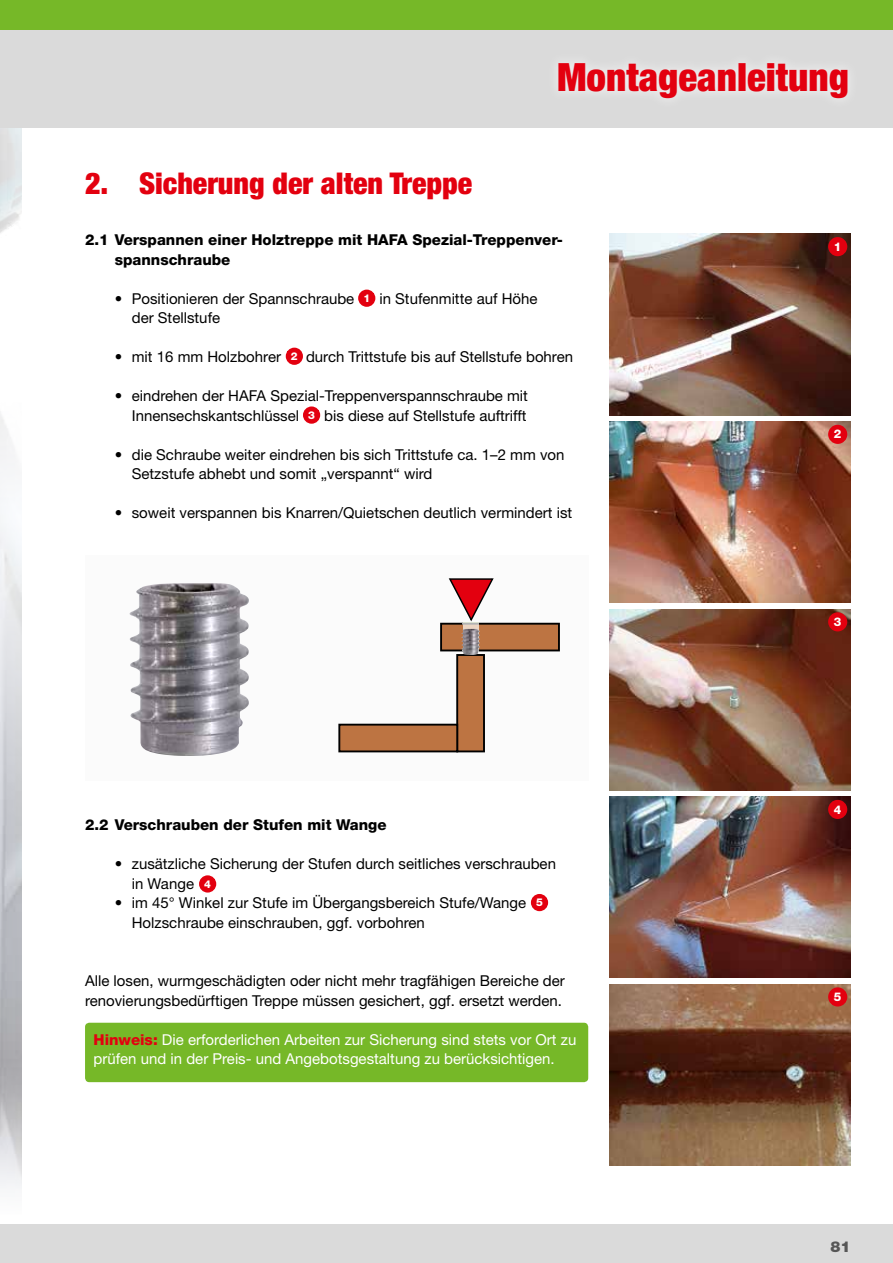
<style>
.page{position:relative;width:893px;height:1263px;background:#fff}
.page>*{position:absolute;margin:0;border:0;box-sizing:border-box;transform-origin:0 0}
.t1{font:900 condensed 39px "Helvetica Neue";color:#e3000f}
.t2{font:900 condensed 30px "Helvetica Neue";color:#e3000f}
.t3{font:15px/19.5px "Helvetica Neue";color:#000}
.t4{font:15px/19.5px "Helvetica Neue";color:#fff}
.t5{font:800 15px/19.5px "Helvetica Neue";color:#000}
.t6{font:900 15px "Helvetica Neue";color:#565656}
.t7{font:800 12px "Helvetica Neue";color:#fff}
.t8{font:800 10.8px "Helvetica Neue";color:#fff}
.s1{font-weight:800;color:#e3000f}
</style>
<div class="page">
<img style="left:0;top:128px;width:21px;height:1060px">
<div style="left:85px;top:1023px;width:503px;height:59px;background:#76b828;border-radius:4px"></div>
<div style="left:85px;top:556px;width:503px;height:225px;background:#fbfbfb"></div>
<img style="left:609px;top:234px;width:241px;height:181px">
<img style="left:609px;top:422px;width:241px;height:180px">
<img style="left:609px;top:609px;width:241px;height:181px">
<img style="left:609px;top:797px;width:241px;height:181px">
<img style="left:609px;top:984px;width:241px;height:181px">
<div style="left:828px;top:237px;width:19px;height:19px;background:#e3000f;border-radius:50%"></div>
<div style="left:828px;top:425px;width:19px;height:19px;background:#e3000f;border-radius:50%"></div>
<div style="left:828px;top:612px;width:19px;height:19px;background:#e3000f;border-radius:50%"></div>
<div style="left:828px;top:800px;width:19px;height:19px;background:#e3000f;border-radius:50%"></div>
<div style="left:828px;top:987px;width:19px;height:19px;background:#e3000f;border-radius:50%"></div>
<div style="left:457px;top:655px;width:27px;height:96px;background:#bd7442"></div>
<div style="left:456px;top:654px;width:29px;height:98px;border:2px solid #000"></div>
<div style="left:339px;top:725px;width:118px;height:26px;background:#bd7442"></div>
<div style="left:338px;top:724px;width:120px;height:28px;border:2px solid #000"></div>
<div style="left:441px;top:624px;width:118px;height:26px;background:#bd7442"></div>
<div style="left:440px;top:623px;width:120px;height:28px;border:2px solid #000"></div>
<img style="left:461px;top:651px;width:19px;height:4px">
<svg style="left:448px;top:578px;width:47px;height:73px"></svg>
<img style="left:129px;top:583px;width:120px;height:173px">
<div style="left:358px;top:290px;width:17px;height:17px;background:#e3000f;border-radius:50%"></div>
<div style="left:286px;top:348px;width:17px;height:17px;background:#e3000f;border-radius:50%"></div>
<svg style="left:303px;top:406px;width:17px;height:18px"></svg>
<div style="left:305px;top:410px;width:13px;height:9px;background:#e3000f"></div>
<div style="left:199px;top:875px;width:17px;height:17px;background:#e3000f;border-radius:50%"></div>
<div style="left:531px;top:894px;width:17px;height:17px;background:#e3000f;border-radius:50%"></div>
<div style="left:0;top:30px;width:893px;height:98px;background:#dadada"></div>
<div style="left:0;top:0;width:893px;height:30px;background:#76b828"></div>
<div style="left:0;top:1225px;width:893px;height:38px;background:#dadada"></div>
<div style="left:547px;top:51px;width:312px;height:59px;background:#e0e0e0"></div>
<h1 class="t1" style="left:557px;top:53px;width:293px">Montageanleitung</h1>
<h2 class="t2" style="left:85px;top:165px;width:389px">2. Sicherung der alten Treppe</h2>
<p class="t5" style="left:115px;top:230px;width:450px;text-indent:-30px">2.1 Verspannen einer Holztreppe mit HAFA Spezial-Treppenver&shy;spannschraube</p>
<p class="t3" style="left:115px;top:289px;width:241px">• Positionieren der Spannschraube</p>
<p class="t3" style="left:379px;top:289px;width:160px">in Stufenmitte auf Höhe</p>
<p class="t3" style="left:132px;top:308px;width:90px">der Stellstufe</p>
<p class="t3" style="left:115px;top:347px;width:168px">• mit 16 mm Holzbohrer</p>
<p class="t3" style="left:306px;top:347px;width:269px">durch Trittstufe bis auf Stellstufe bohren</p>
<p class="t3" style="left:132px;top:386px;width:398px;text-indent:-17px">• eindrehen der HAFA Spezial-Treppenverspannschraube mit<br>Innensechskantschlüssel</p>
<p class="t8" style="left:363px;top:292px;width:8px">1</p>
<p class="t8" style="left:291px;top:350px;width:8px">2</p>
<p class="t3" style="left:324px;top:406px;width:204px">bis diese auf Stellstufe auftrifft</p>
<p class="t3" style="left:132px;top:445px;width:434px;text-indent:-17px">• die Schraube weiter eindrehen bis sich Trittstufe ca. 1–2 mm von<br>Setzstufe abhebt und somit „verspannt“ wird</p>
<p class="t3" style="left:115px;top:503px;width:459px">• soweit verspannen bis Knarren/Quietschen deutlich vermindert ist</p>
<p class="t8" style="left:308px;top:408px;width:8px">3</p>
<p class="t5" style="left:85px;top:815px;width:303px">2.2 Verschrauben der Stufen mit Wange</p>
<p class="t3" style="left:132px;top:854px;width:426px;text-indent:-17px">• zusätzliche Sicherung der Stufen durch seitliches verschrauben in Wange</p>
<p class="t3" style="left:132px;top:893px;width:396px;text-indent:-17px">• im 45° Winkel zur Stufe im Übergangsbereich Stufe/Wange<br>Holzschraube einschrauben, ggf. vorbohren</p>
<p class="t8" style="left:204px;top:877px;width:8px">4</p>
<p class="t8" style="left:536px;top:896px;width:8px">5</p>
<p class="t3" style="left:85px;top:971px;width:481px">Alle losen, wurmgeschädigten oder nicht mehr tragfähigen Bereiche der renovierungsbedürftigen Treppe müssen gesichert, ggf. ersetzt werden.</p>
<p class="t4" style="left:94px;top:1030px;width:484px"><span class="s1">Hinweis:</span> Die erforderlichen Arbeiten zur Sicherung sind stets vor Ort zu prüfen und in der Preis- und Angebotsgestaltung zu berücksichtigen.</p>
<p class="t7" style="left:834px;top:239px;width:9px">1</p>
<p class="t7" style="left:834px;top:427px;width:9px">2</p>
<p class="t7" style="left:834px;top:614px;width:9px">3</p>
<p class="t7" style="left:834px;top:802px;width:9px">4</p>
<p class="t7" style="left:834px;top:990px;width:9px">5</p>
<p class="t6" style="left:830px;top:1238px;width:22px">81</p>
</div>
